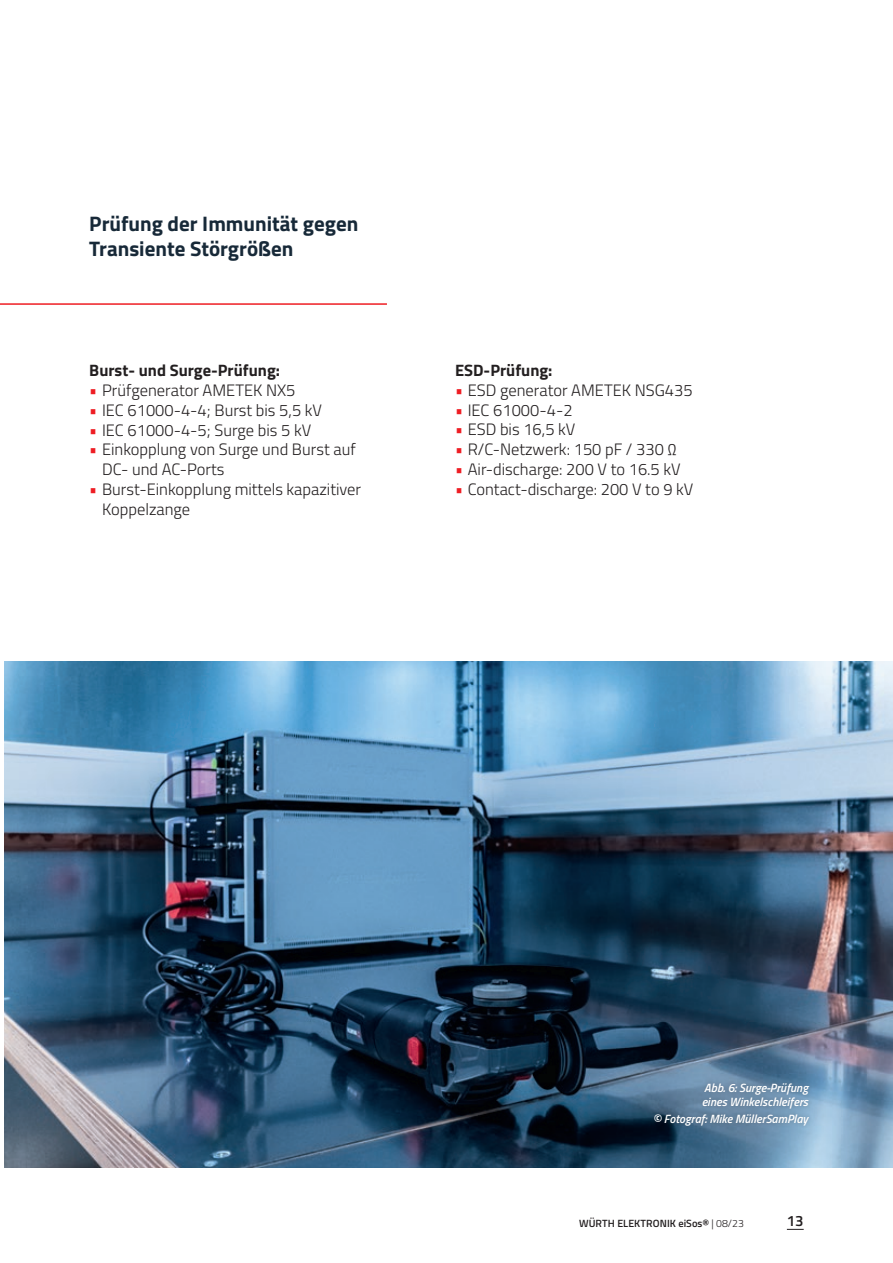
<style>
.page{position:relative;width:893px;height:1263px;background:#fff}
.page>*{position:absolute;margin:0;border:0;box-sizing:border-box;transform-origin:0 0}
.t1{font:700 21px/25.2px "Titillium";color:#172938}
.t2{font:300 16.5px/19.8px "Titillium";color:#231f20}
.t3{font:700 16.5px "Titillium";color:#231f20}
.t4{font:600 15px "Titillium";color:#231f20}
.t5{font:italic 600 12px/14.4px "Titillium";color:#fff}
.t6{font:600 10.5px "Titillium";letter-spacing:.01em;color:#231f20}
.s1{font-weight:700;font-size:18px;color:#ee1d23}
.s2{font-size:13.5px}
.s3{font-weight:300}
</style>
<div class="page">
<svg style="left:787px;top:1229px;width:17px;height:1px"></svg>
<hr style="left:0;top:303px;width:387px;height:2px;background:#ee1d23">
<img style="left:4px;top:661px;width:889px;height:506px">
<div style="left:650px;top:1079px;width:164px;height:50px;background:#231f20;opacity:.25"></div>
<p class="t1" style="left:89px;top:209px;width:271px">Prüfung der Immunität gegen<br>Transiente Störgrößen</p>
<p class="t3" style="left:89px;top:358px;width:192px">Burst- und Surge-Prüfung:</p>
<p class="t2" style="left:89px;top:379px;width:208px"><span class="s1">•</span> Prüfgenerator AMETEK NX5</p>
<p class="t2" style="left:89px;top:399px;width:234px"><span class="s1">•</span> IEC 61000-4-4; Burst bis 5,5 kV</p>
<p class="t2" style="left:89px;top:419px;width:223px"><span class="s1">•</span> IEC 61000-4-5; Surge bis 5 kV</p>
<p class="t2" style="left:102px;top:439px;width:255px;text-indent:-13px"><span class="s1">•</span> Einkopplung von Surge und Burst auf<br>DC- und AC-Ports</p>
<p class="t2" style="left:102px;top:478px;width:261px;text-indent:-13px"><span class="s1">•</span> Burst-Einkopplung mittels kapazitiver<br>Koppelzange</p>
<p class="t3" style="left:455px;top:358px;width:99px">ESD-Prüfung:</p>
<p class="t2" style="left:455px;top:379px;width:239px"><span class="s1">•</span> ESD generator AMETEK NSG435</p>
<p class="t2" style="left:455px;top:399px;width:119px"><span class="s1">•</span> IEC 61000-4-2</p>
<p class="t2" style="left:455px;top:419px;width:122px"><span class="s1">•</span> ESD bis 16,5 kV</p>
<p class="t2" style="left:455px;top:439px;width:223px"><span class="s1">•</span> R/C-Netzwerk: 150 pF / 330 Ω</p>
<p class="t2" style="left:455px;top:458px;width:227px"><span class="s1">•</span> Air-discharge: 200 V to 16.5 kV</p>
<p class="t2" style="left:455px;top:478px;width:240px"><span class="s1">•</span> Contact-discharge: 200 V to 9 kV</p>
<p class="t5" style="left:702px;top:1080px;width:108px">Abb. 6: Surge-Prüfung eines Winkelschleifers</p>
<p class="t5" style="left:652px;top:1110px;width:157px"><span class="s2">©</span> Fotograf: Mike MüllerSamPlay</p>
<p class="t6" style="left:579px;top:1215px;width:166px">WÜRTH ELEKTRONIK eiSos® <span class="s3">| 08/23</span></p>
<p class="t4" style="left:787px;top:1210px;width:18px">13</p>
</div>
